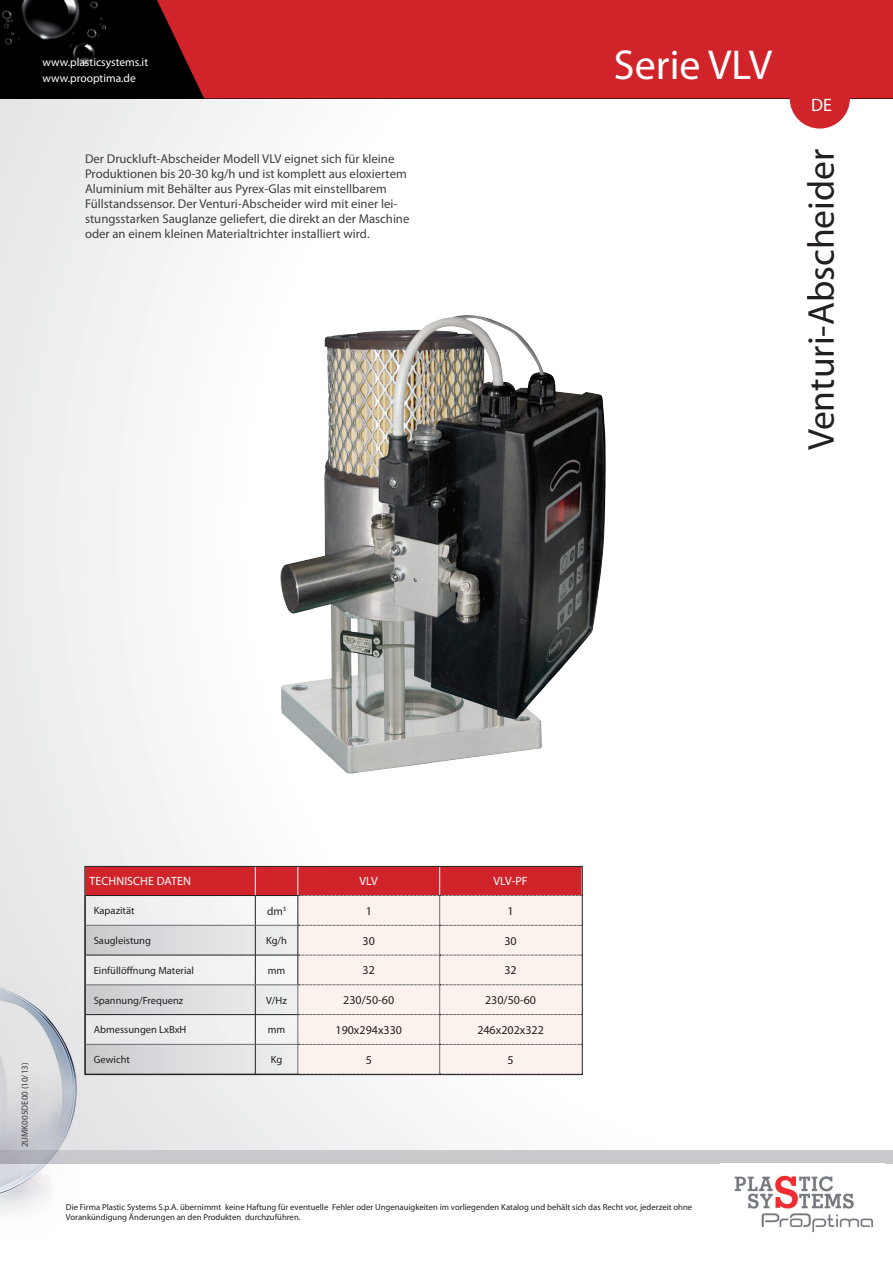
<style>
.page{position:relative;width:893px;height:1263px;background:#fff}
.page>*{position:absolute;margin:0;border:0;box-sizing:border-box;transform-origin:0 0}
.t1{font:42px "Myriad Pro";color:#fff}
.t2{font:37.5px "Myriad Pro";color:#231f20}
.t3{font:18px "Myriad Pro";color:#fff}
.t4{font:12.75px/15px "Myriad Pro";color:#3e3e3f}
.t5{font:12px "Myriad Pro";color:#231f20}
.t6{font:12px "Myriad Pro";letter-spacing:.005em;color:#fff}
.t7{font:11.55px/15.3px "Myriad Pro";color:#fff}
.t8{font:11.25px "Myriad Pro";color:#231f20}
.t9{font:10.5px "Myriad Pro";color:#231f20}
.t10{font:9px "Myriad Pro";color:#3e3e3f}
.t11{font:8.7px/10.5px "Myriad Pro";color:#231f20}
</style>
<div class="page">
<div style="left:0;top:98px;width:893px;height:1051px;background:linear-gradient(to right,#eff0f1,#fff)"></div>
<div style="left:0;top:0;width:893px;height:98px;background:#000"></div>
<img style="left:2px;top:0;width:105px;height:65px">
<div style="left:790px;top:68px;width:60px;height:61px;background:#d1232a;border-radius:50%"></div>
<div style="left:157px;top:0;width:736px;height:98px;background:#d1232a"></div>
<img style="left:0;top:970px;width:81px;height:244px">
<img style="left:248px;top:253px;width:380px;height:558px">
<img style="left:734px;top:1175px;width:139px;height:58px">
<svg style="left:87px;top:867px;width:496px;height:208px;background:#e8cdcc"></svg>
<hr style="left:255px;top:925px;width:43px;height:1px;background:#6c6d70">
<hr style="left:298px;top:925px;width:1px;height:30px;background:#231f20">
<hr style="left:255px;top:955px;width:43px;height:1px;background:#231f20">
<div style="left:85px;top:866px;width:497px;height:209px;border:1px solid #231f20"></div>
<p class="t7" style="left:43px;top:55px;width:107px">www.plasticsystems.it www.prooptima.de</p>
<p class="t4" style="left:85px;top:151px;width:326px">Der Druckluft-Abscheider Modell VLV eignet sich für kleine Produktionen bis 20-30 kg/h und ist komplett aus eloxiertem Aluminium mit Behälter aus Pyrex-Glas mit einstellbarem Füllstandssensor. Der Venturi-Abscheider wird mit einer lei&shy;stungsstarken Sauglanze geliefert, die direkt an der Maschine oder an einem kleinen Materialtrichter installiert wird.</p>
<h1 class="t1" style="left:614px;top:39px;width:160px">Serie VLV</h1>
<h3 class="t3" style="left:811px;top:94px;width:22px">DE</h3>
<h2 class="t2" style="left:798px;top:450px;width:303px;rotate:-90deg">Venturi-Abscheider</h2>
<p class="t10" style="left:19px;top:1147px;width:86px;rotate:-90deg">2UMK005DE00 (10/13)</p>
<p class="t6" style="left:89px;top:874px;width:103px">TECHNISCHE DATEN</p>
<p class="t6" style="left:360px;top:874px;width:20px">VLV</p>
<p class="t6" style="left:493px;top:874px;width:36px">VLV-PF</p>
<p class="t9" style="left:94px;top:904px;width:42px">Kapazität</p>
<p class="t8" style="left:267px;top:904px;width:21px">dm<sup>3</sup></p>
<p class="t5" style="left:366px;top:903px;width:8px">1</p>
<p class="t5" style="left:507px;top:903px;width:8px">1</p>
<p class="t9" style="left:94px;top:934px;width:59px">Saugleistung</p>
<p class="t9" style="left:266px;top:934px;width:22px">Kg/h</p>
<p class="t5" style="left:363px;top:933px;width:14px">30</p>
<p class="t5" style="left:504px;top:933px;width:14px">30</p>
<p class="t9" style="left:94px;top:964px;width:102px">Einfüllöffnung Material</p>
<p class="t9" style="left:268px;top:964px;width:19px">mm</p>
<p class="t5" style="left:363px;top:963px;width:14px">32</p>
<p class="t5" style="left:504px;top:963px;width:14px">32</p>
<p class="t9" style="left:94px;top:994px;width:91px">Spannung/Frequenz</p>
<p class="t9" style="left:266px;top:994px;width:22px">V/Hz</p>
<p class="t5" style="left:343px;top:993px;width:52px">230/50-60</p>
<p class="t5" style="left:485px;top:993px;width:52px">230/50-60</p>
<p class="t9" style="left:94px;top:1023px;width:94px">Abmessungen LxBxH</p>
<p class="t9" style="left:268px;top:1023px;width:19px">mm</p>
<p class="t5" style="left:335px;top:1022px;width:68px">190x294x330</p>
<p class="t5" style="left:477px;top:1022px;width:68px">246x202x322</p>
<p class="t9" style="left:94px;top:1053px;width:38px">Gewicht</p>
<p class="t9" style="left:271px;top:1053px;width:13px">Kg</p>
<p class="t5" style="left:366px;top:1052px;width:8px">5</p>
<p class="t5" style="left:507px;top:1052px;width:8px">5</p>
<p class="t11" style="left:66px;top:1202px;width:628px">Die Firma Plastic Systems S.p.A. übernimmt keine Haftung für eventuelle Fehler oder Ungenauigkeiten im vorliegenden Katalog und behält sich das Recht vor, jederzeit ohne<br>Vorankündigung Änderungen an den Produkten durchzuführen.</p>
</div>
